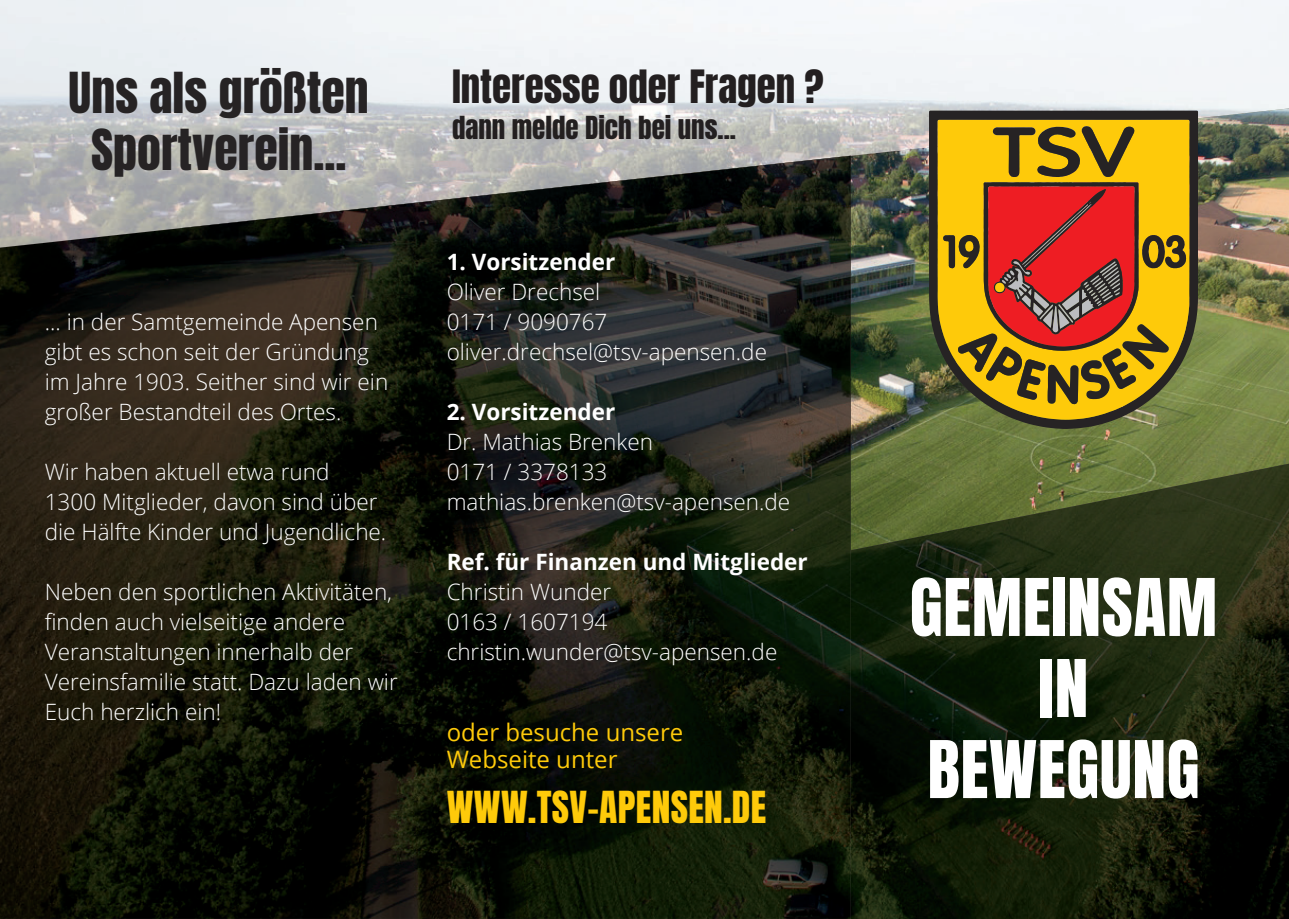
<style>
.page{position:relative;width:1289px;height:919px;background:#fff}
.page>*{position:absolute;margin:0;border:0;box-sizing:border-box;transform-origin:0 0}
.t1{font:67.5px/81px "Anton";letter-spacing:.01em;color:#fff;text-align:center}
.t2{font:48px/57.6px "Anton";color:#262324;text-align:center}
.t3{font:39px "Anton";color:#231f20}
.t4{font:37.5px "Anton";letter-spacing:.01em;color:#feca0a}
.t5{font:27px "Anton";color:#231f20}
.t6{font:24px/27px "Open Sans";color:#feca0a}
.t7{font:300 22.5px/30px "Open Sans";color:#fff}
.t8{font:700 22.5px "Open Sans";color:#fff}
</style>
<div class="page">
<img style="left:850px;top:248px;width:438px;height:215px">
<img style="left:0;top:0;width:1288px;height:248px">
<svg style="left:929px;top:111px;width:268px;height:318px;background:#42452e"></svg>
<svg style="left:937px;top:120px;width:252px;height:299px;background:#b59b20"></svg>
<svg style="left:942px;top:126px;width:244px;height:278px;background:#c2761c"></svg>
<img style="left:850px;top:463px;width:438px;height:455px">
<img style="left:0;top:248px;width:850px;height:670px">
<img style="left:0;top:156px;width:850px;height:92px">
<h2 class="t2" style="left:69px;top:67px;width:302px">Uns als größten<br>Sportverein...</h2>
<p class="t7" style="left:45px;top:306px;width:345px">... in der Samtgemeinde Apensen gibt es schon seit der Gründung im Jahre 1903. Seither sind wir ein großer Bestandteil des Ortes.</p>
<p class="t7" style="left:45px;top:456px;width:343px">Wir haben aktuell etwa rund<br>1300 Mitglieder, davon sind über die Hälfte Kinder und Jugendliche.</p>
<p class="t7" style="left:45px;top:576px;width:354px">Neben den sportlichen Aktivitäten, finden auch vielseitige andere<br>Veranstaltungen innerhalb der<br>Vereinsfamilie statt. Dazu laden wir<br>Euch herzlich ein!</p>
<h3 class="t3" style="left:452px;top:66px;width:373px">Interesse oder Fragen ?</h3>
<p class="t5" style="left:452px;top:113px;width:286px">dann melde Dich bei uns...</p>
<p class="t8" style="left:446px;top:245px;width:170px">1. Vorsitzender</p>
<p class="t7" style="left:446px;top:276px;width:322px">Oliver Drechsel<br>0171 / 9090767 oliver.drechsel@tsv-apensen.de</p>
<p class="t8" style="left:446px;top:395px;width:170px">2. Vorsitzender</p>
<p class="t7" style="left:446px;top:426px;width:345px">Dr. Mathias Brenken<br>0171 / 3378133 mathias.brenken@tsv-apensen.de</p>
<p class="t8" style="left:446px;top:545px;width:362px">Ref. für Finanzen und Mitglieder</p>
<p class="t7" style="left:446px;top:576px;width:332px">Christin Wunder<br>0163 / 1607194 christin.wunder@tsv-apensen.de</p>
<p class="t6" style="left:446px;top:718px;width:238px">oder besuche unsere<br>Webseite unter</p>
<h3 class="t4" style="left:447px;top:788px;width:321px">WWW.TSV-APENSEN.DE</h3>
<h1 class="t1" style="left:909px;top:572px;width:309px">GEMEINSAM<br>IN<br>BEWEGUNG</h1>
</div>
